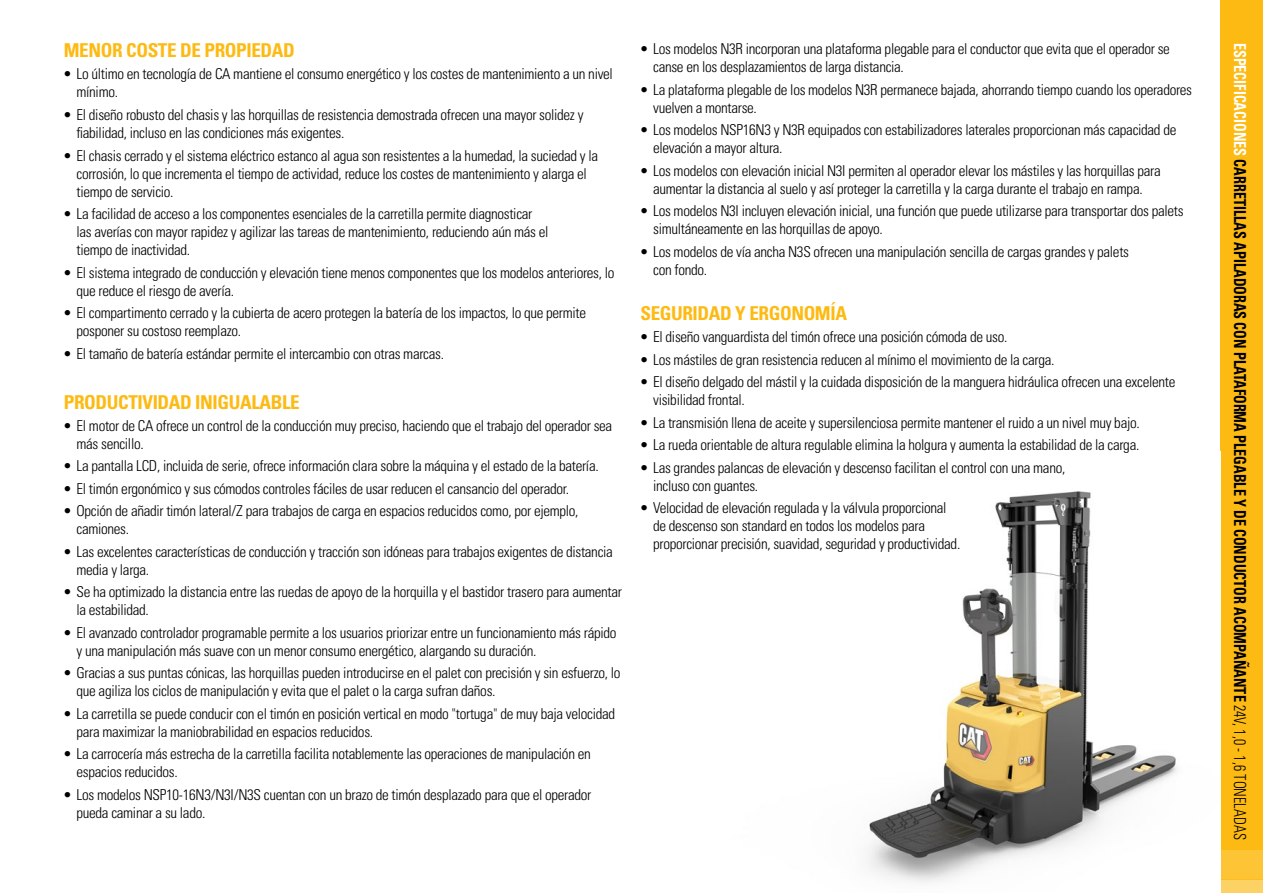
<style>
.page{position:relative;width:1263px;height:893px;background:#fff}
.page>*{position:absolute;margin:0;border:0;box-sizing:border-box;transform-origin:0 0}
.t1{font:19.05px "Univers LTCYR 67 Bold Cond";letter-spacing:-.02em;color:#fdba12}
.t2{font:16.5px "Univers LTCYR 67 Bold Cond";color:#000;scale:.86 1}
.t3{font:15px/18px "Univers LTCYR 47 Light Cond";letter-spacing:-.02em;color:#000}
.s1{color:#fff}
.s2{font-family:"Univers LTCYR 47 Light Cond"}
</style>
<div class="page">
<div style="left:1220px;top:0;width:43px;height:849px;background:#fdba12"></div>
<div style="left:1220px;top:849px;width:43px;height:30px;background:#fdc436"></div>
<div style="left:1220px;top:879px;width:43px;height:14px;background:#fdd265"></div>
<img style="left:868px;top:491px;width:310px;height:392px">
<p class="t1" style="left:64px;top:39px;width:232px">MENOR COSTE DE PROPIEDAD</p>
<p class="t3" style="left:77px;top:64px;width:538px;text-indent:-13px">• Lo último en tecnología de CA mantiene el consumo energético y los costes de mantenimiento a un nivel mínimo.</p>
<p class="t3" style="left:77px;top:105px;width:508px;text-indent:-13px">• El diseño robusto del chasis y las horquillas de resistencia demostrada ofrecen una mayor solidez y fiabilidad, incluso en las condiciones más exigentes.</p>
<p class="t3" style="left:77px;top:145px;width:523px;text-indent:-13px">• El chasis cerrado y el sistema eléctrico estanco al agua son resistentes a la humedad, la suciedad y la corrosión, lo que incrementa el tiempo de actividad, reduce los costes de mantenimiento y alarga el tiempo de servicio.</p>
<p class="t3" style="left:77px;top:204px;width:473px;text-indent:-13px">• La facilidad de acceso a los componentes esenciales de la carretilla permite diagnosticar las averías con mayor rapidez y agilizar las tareas de mantenimiento, reduciendo aún más el tiempo de inactividad.</p>
<p class="t3" style="left:77px;top:262px;width:539px;text-indent:-13px">• El sistema integrado de conducción y elevación tiene menos componentes que los modelos anteriores, lo que reduce el riesgo de avería.</p>
<p class="t3" style="left:77px;top:303px;width:511px;text-indent:-13px">• El compartimento cerrado y la cubierta de acero protegen la batería de los impactos, lo que permite posponer su costoso reemplazo.</p>
<p class="t3" style="left:64px;top:343px;width:382px">• El tamaño de batería estándar permite el intercambio con otras marcas.</p>
<p class="t1" style="left:64px;top:390px;width:237px">PRODUCTIVIDAD INIGUALABLE</p>
<p class="t3" style="left:77px;top:416px;width:537px;text-indent:-13px">• El motor de CA ofrece un control de la conducción muy preciso, haciendo que el trabajo del operador sea más sencillo.</p>
<p class="t3" style="left:64px;top:456px;width:536px">• La pantalla LCD, incluida de serie, ofrece información clara sobre la máquina y el estado de la batería.</p>
<p class="t3" style="left:64px;top:479px;width:507px">• El timón ergonómico y sus cómodos controles fáciles de usar reducen el cansancio del operador.</p>
<p class="t3" style="left:77px;top:501px;width:504px;text-indent:-13px">• Opción de añadir timón lateral/Z para trabajos de carga en espacios reducidos como, por ejemplo, camiones.</p>
<p class="t3" style="left:77px;top:542px;width:538px;text-indent:-13px">• Las excelentes características de conducción y tracción son idóneas para trabajos exigentes de distancia media y larga.</p>
<p class="t3" style="left:77px;top:582px;width:547px;text-indent:-13px">• Se ha optimizado la distancia entre las ruedas de apoyo de la horquilla y el bastidor trasero para aumentar la estabilidad.</p>
<p class="t3" style="left:77px;top:623px;width:541px;text-indent:-13px">• El avanzado controlador programable permite a los usuarios priorizar entre un funcionamiento más rápido y una manipulación más suave con un menor consumo energético, alargando su duración.</p>
<p class="t3" style="left:77px;top:663px;width:545px;text-indent:-13px">• Gracias a sus puntas cónicas, las horquillas pueden introducirse en el palet con precisión y sin esfuerzo, lo que agiliza los ciclos de manipulación y evita que el palet o la carga sufran daños.</p>
<p class="t3" style="left:77px;top:704px;width:540px;text-indent:-13px">• La carretilla se puede conducir con el timón en posición vertical en modo "tortuga" de muy baja velocidad para maximizar la maniobrabilidad en espacios reducidos.</p>
<p class="t3" style="left:77px;top:744px;width:516px;text-indent:-13px">• La carrocería más estrecha de la carretilla facilita notablemente las operaciones de manipulación en espacios reducidos.</p>
<p class="t3" style="left:77px;top:785px;width:516px;text-indent:-13px">• Los modelos NSP10-16N3/N3I/N3S cuentan con un brazo de timón desplazado para que el operador pueda caminar a su lado.</p>
<p class="t3" style="left:653px;top:39px;width:518px;text-indent:-13px">• Los modelos N3R incorporan una plataforma plegable para el conductor que evita que el operador se canse en los desplazamientos de larga distancia.</p>
<p class="t3" style="left:653px;top:79px;width:540px;text-indent:-13px">• La plataforma plegable de los modelos N3R permanece bajada, ahorrando tiempo cuando los operadores vuelven a montarse.</p>
<p class="t3" style="left:653px;top:120px;width:525px;text-indent:-13px">• Los modelos NSP16N3 y N3R equipados con estabilizadores laterales proporcionan más capacidad de elevación a mayor altura.</p>
<p class="t3" style="left:640px;top:160px;width:522px;text-align:center">• Los modelos con elevación inicial N3I permiten al operador elevar los mástiles y las horquillas para aumentar la distancia al suelo y así proteger la carretilla y la carga durante el trabajo en rampa.</p>
<p class="t3" style="left:653px;top:201px;width:532px;text-indent:-13px">• Los modelos N3I incluyen elevación inicial, una función que puede utilizarse para transportar dos palets simultáneamente en las horquillas de apoyo.</p>
<p class="t3" style="left:653px;top:242px;width:477px;text-indent:-13px">• Los modelos de vía ancha N3S ofrecen una manipulación sencilla de cargas grandes y palets con fondo.</p>
<p class="t1" style="left:640px;top:301px;width:208px">SEGURIDAD Y ERGONOMÍA</p>
<p class="t3" style="left:640px;top:327px;width:368px">• El diseño vanguardista del timón ofrece una posición cómoda de uso.</p>
<p class="t3" style="left:640px;top:350px;width:415px">• Los mástiles de gran resistencia reducen al mínimo el movimiento de la carga.</p>
<p class="t3" style="left:653px;top:372px;width:524px;text-indent:-13px">• El diseño delgado del mástil y la cuidada disposición de la manguera hidráulica ofrecen una excelente visibilidad frontal.</p>
<p class="t3" style="left:640px;top:413px;width:501px">• La transmisión llena de aceite y supersilenciosa permite mantener el ruido a un nivel muy bajo.</p>
<p class="t3" style="left:640px;top:435px;width:500px">• La rueda orientable de altura regulable elimina la holgura y aumenta la estabilidad de la carga.</p>
<p class="t3" style="left:653px;top:458px;width:414px;text-indent:-13px">• Las grandes palancas de elevación y descenso facilitan el control con una mano, incluso con guantes.</p>
<p class="t3" style="left:653px;top:498px;width:309px;text-indent:-13px">• Velocidad de elevación regulada y la válvula proporcional de descenso son standard en todos los modelos para proporcionar precisión, suavidad, seguridad y productividad.</p>
<p class="t2" style="left:1250px;top:43px;width:928px;rotate:90deg"><span class="s1">ESPECIFICACIONES</span> CARRETILLAS APILADORAS CON PLATAFORMA PLEGABLE Y DE CONDUCTOR ACOMPAÑANTE <span class="s2">24V, 1,0 - 1,6 TONELADAS</span></p>
</div>
